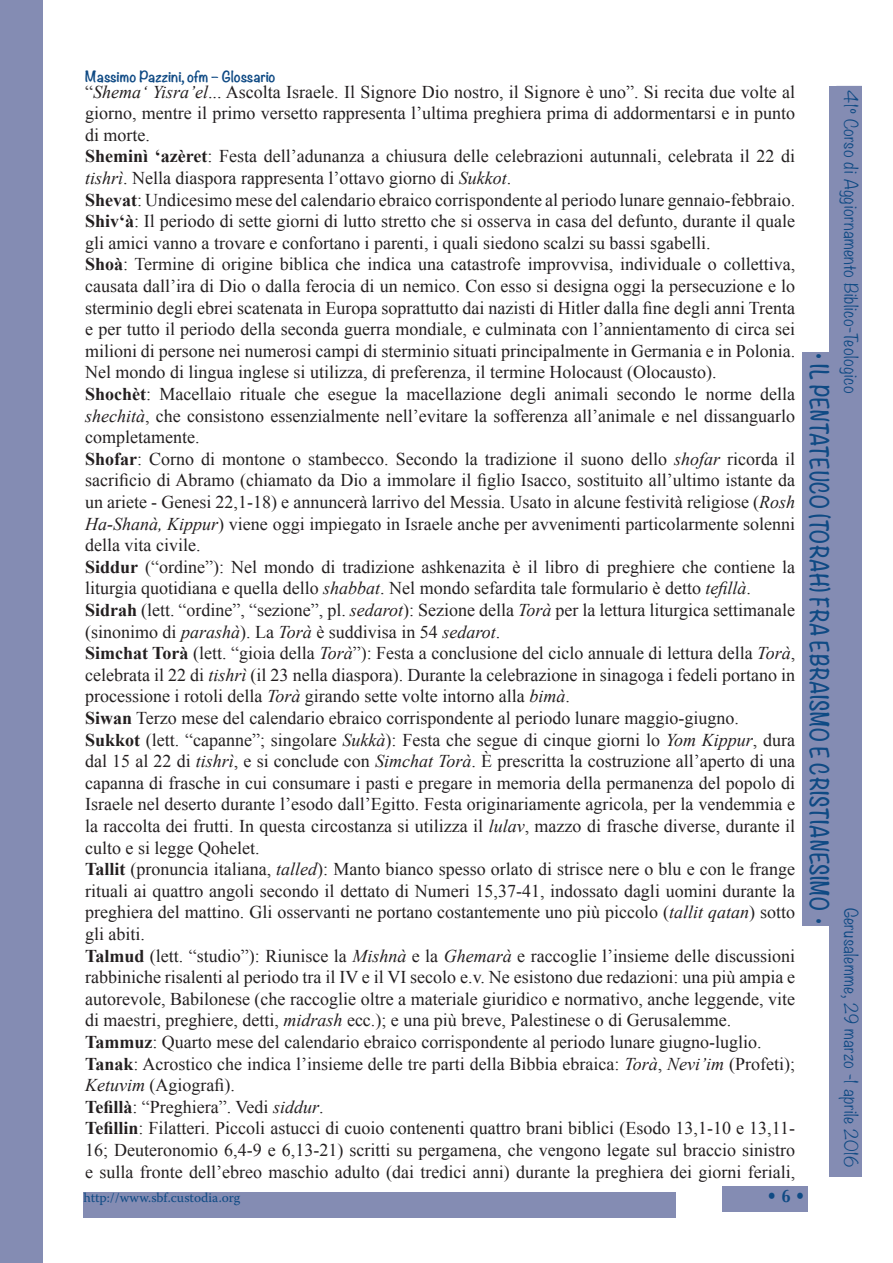
<style>
.page{position:relative;width:893px;height:1263px;background:#fff}
.page>*{position:absolute;margin:0;border:0;box-sizing:border-box;transform-origin:0 0}
.t1{font:700 22.5px "Noteworthy";letter-spacing:.025em;color:#0f4a84;scale:.8 1}
.t2{font:700 18.15px "Optima";color:#0f4a84;scale:.91 1}
.t3{font:18px/21.6px "Times New Roman";color:#231f20;text-align:justify}
.t4{font:300 16.5px "Noteworthy";letter-spacing:.025em;color:#0f4a84}
.t5{font:700 13.5px "Noteworthy";color:#0f4a84}
.t6{font:13.5px "Warnock Pro";color:#0f4a84}
.s1{font-style:italic}
.s2{font-weight:700}
</style>
<div class="page">
<div style="left:0;top:0;width:43px;height:1263px;background:#848cb3"></div>
<div style="left:83px;top:1192px;width:593px;height:25px;background:#848cb3"></div>
<div style="left:722px;top:1186px;width:85px;height:26px;background:#848cb3"></div>
<div style="left:830px;top:86px;width:32px;height:1090px;background:#848cb3"></div>
<div style="left:803px;top:352px;width:36px;height:573px;background:#848cb3"></div>
<hr style="left:892px;top:0;width:1px;height:1263px;background:#848cb3">
<p class="t5" style="left:85px;top:64px;width:192px">Massimo Pazzini, ofm – Glossario</p>
<p class="t3" style="left:85px;top:80px;width:712px">“<span class="s1">Shema‘ Yisra’el</span>... Ascolta Israele. Il Signore Dio nostro, il Signore è uno”. Si recita due volte al giorno, mentre il primo versetto rappresenta l’ultima preghiera prima di addormentarsi e in punto di morte.</p>
<p class="t3" style="left:85px;top:145px;width:712px"><span class="s2">Sheminì ‘azèret</span>: Festa dell’adunanza a chiusura delle celebrazioni autunnali, celebrata il 22 di <span class="s1">tishrì</span>. Nella diaspora rappresenta l’ottavo giorno di <span class="s1">Sukkot</span>.</p>
<p class="t3" style="left:85px;top:188px;width:712px"><span class="s2">Shevat</span>: Undicesimo mese del calendario ebraico corrispondente al periodo lunare gennaio-febbraio.</p>
<p class="t3" style="left:85px;top:210px;width:712px"><span class="s2">Shiv‘à</span>: Il periodo di sette giorni di lutto stretto che si osserva in casa del defunto, durante il quale gli amici vanno a trovare e confortano i parenti, i quali siedono scalzi su bassi sgabelli.</p>
<p class="t3" style="left:85px;top:253px;width:712px"><span class="s2">Shoà</span>: Termine di origine biblica che indica una catastrofe improvvisa, individuale o collettiva, causata dall’ira di Dio o dalla ferocia di un nemico. Con esso si designa oggi la persecuzione e lo sterminio degli ebrei scatenata in Europa soprattutto dai nazisti di Hitler dalla fine degli anni Trenta e per tutto il periodo della seconda guerra mondiale, e culminata con l’annientamento di circa sei milioni di persone nei numerosi campi di sterminio situati principalmente in Germania e in Polonia.<br>Nel mondo di lingua inglese si utilizza, di preferenza, il termine Holocaust (Olocausto).</p>
<p class="t3" style="left:85px;top:383px;width:712px"><span class="s2">Shochèt</span>: Macellaio rituale che esegue la macellazione degli animali secondo le norme della <span class="s1">shechità</span>, che consistono essenzialmente nell’evitare la sofferenza all’animale e nel dissanguarlo completamente.</p>
<p class="t3" style="left:85px;top:448px;width:712px"><span class="s2">Shofar</span>: Corno di montone o stambecco. Secondo la tradizione il suono dello <span class="s1">shofar</span> ricorda il sacrificio di Abramo (chiamato da Dio a immolare il figlio Isacco, sostituito all’ultimo istante da un ariete - Genesi 22,1-18) e annuncerà larrivo del Messia. Usato in alcune festività religiose (<span class="s1">Rosh Ha-Shanà, Kippur</span>) viene oggi impiegato in Israele anche per avvenimenti particolarmente solenni della vita civile.</p>
<p class="t3" style="left:85px;top:556px;width:712px"><span class="s2">Siddur</span> (“ordine”): Nel mondo di tradizione ashkenazita è il libro di preghiere che contiene la liturgia quotidiana e quella dello <span class="s1">shabbat</span>. Nel mondo sefardita tale formulario è detto <span class="s1">tefillà</span>.</p>
<p class="t3" style="left:85px;top:599px;width:712px"><span class="s2">Sidrah</span> (lett. “ordine”, “sezione”, pl. <span class="s1">sedarot</span>): Sezione della <span class="s1">Torà</span> per la lettura liturgica settimanale (sinonimo di <span class="s1">parashà</span>). La <span class="s1">Torà</span> è suddivisa in 54 <span class="s1">sedarot</span>.</p>
<p class="t3" style="left:85px;top:642px;width:712px"><span class="s2">Simchat Torà</span> (lett. “gioia della <span class="s1">Torà</span>”): Festa a conclusione del ciclo annuale di lettura della <span class="s1">Torà</span>, celebrata il 22 di <span class="s1">tishrì</span> (il 23 nella diaspora). Durante la celebrazione in sinagoga i fedeli portano in processione i rotoli della <span class="s1">Torà</span> girando sette volte intorno alla <span class="s1">bimà</span>.</p>
<p class="t3" style="left:85px;top:707px;width:655px"><span class="s2">Siwan</span> Terzo mese del calendario ebraico corrispondente al periodo lunare maggio-giugno.</p>
<p class="t3" style="left:85px;top:728px;width:712px"><span class="s2">Sukkot</span> (lett. “capanne”; singolare <span class="s1">Sukkà</span>): Festa che segue di cinque giorni lo <span class="s1">Yom Kippur</span>, dura dal 15 al 22 di <span class="s1">tishrì</span>, e si conclude con <span class="s1">Simchat Torà</span>. È prescritta la costruzione all’aperto di una capanna di frasche in cui consumare i pasti e pregare in memoria della permanenza del popolo di Israele nel deserto durante l’esodo dall’Egitto. Festa originariamente agricola, per la vendemmia e la raccolta dei frutti. In questa circostanza si utilizza il <span class="s1">lulav</span>, mazzo di frasche diverse, durante il culto e si legge Qohelet.</p>
<p class="t3" style="left:85px;top:858px;width:712px"><span class="s2">Tallit</span> (pronuncia italiana, <span class="s1">talled</span>): Manto bianco spesso orlato di strisce nere o blu e con le frange rituali ai quattro angoli secondo il dettato di Numeri 15,37-41, indossato dagli uomini durante la preghiera del mattino. Gli osservanti ne portano costantemente uno più piccolo (<span class="s1">tallit qatan</span>) sotto gli abiti.</p>
<p class="t3" style="left:85px;top:944px;width:712px"><span class="s2">Talmud</span> (lett. “studio”): Riunisce la <span class="s1">Mishnà</span> e la <span class="s1">Ghemarà</span> e raccoglie l’insieme delle discussioni rabbiniche risalenti al periodo tra il IV e il VI secolo e.v. Ne esistono due redazioni: una più ampia e autorevole, Babilonese (che raccoglie oltre a materiale giuridico e normativo, anche leggende, vite di maestri, preghiere, detti, <span class="s1">midrash</span> ecc.); e una più breve, Palestinese o di Gerusalemme.</p>
<p class="t3" style="left:85px;top:1031px;width:678px"><span class="s2">Tammuz</span>: Quarto mese del calendario ebraico corrispondente al periodo lunare giugno-luglio.</p>
<p class="t3" style="left:85px;top:1052px;width:712px"><span class="s2">Tanak</span>: Acrostico che indica l’insieme delle tre parti della Bibbia ebraica: <span class="s1">Torà</span>, <span class="s1">Nevi’im</span> (Profeti);<br><span class="s1">Ketuvim</span> (Agiografi).</p>
<p class="t3" style="left:85px;top:1096px;width:240px"><span class="s2">Tefillà</span>: “Preghiera”. Vedi <span class="s1">siddur</span>.</p>
<p class="t3" style="left:85px;top:1117px;width:712px"><span class="s2">Tefillin</span>: Filatteri. Piccoli astucci di cuoio contenenti quattro brani biblici (Esodo 13,1-10 e 13,11- 16; Deuteronomio 6,4-9 e 6,13-21) scritti su pergamena, che vengono legate sul braccio sinistro e sulla fronte dell’ebreo maschio adulto (dai tredici anni) durante la preghiera dei giorni feriali,</p>
<p class="t4" style="left:865px;top:90px;width:305px;rotate:90deg">41º Corso di Aggiornamento Biblico-Teologico</p>
<p class="t1" style="left:839px;top:353px;width:715px;rotate:90deg">• IL PENTATEUCO (TORAH) FRA EBRAISMO E CRISTIANESIMO •</p>
<p class="t4" style="left:865px;top:908px;width:261px;rotate:90deg">Gerusalemme, 29 marzo -1 aprile 2016</p>
<p class="t6" style="left:83px;top:1189px;width:158px">http://www.sbf.custodia.org</p>
<p class="t2" style="left:767px;top:1185px;width:44px">• 6 •</p>
</div>
